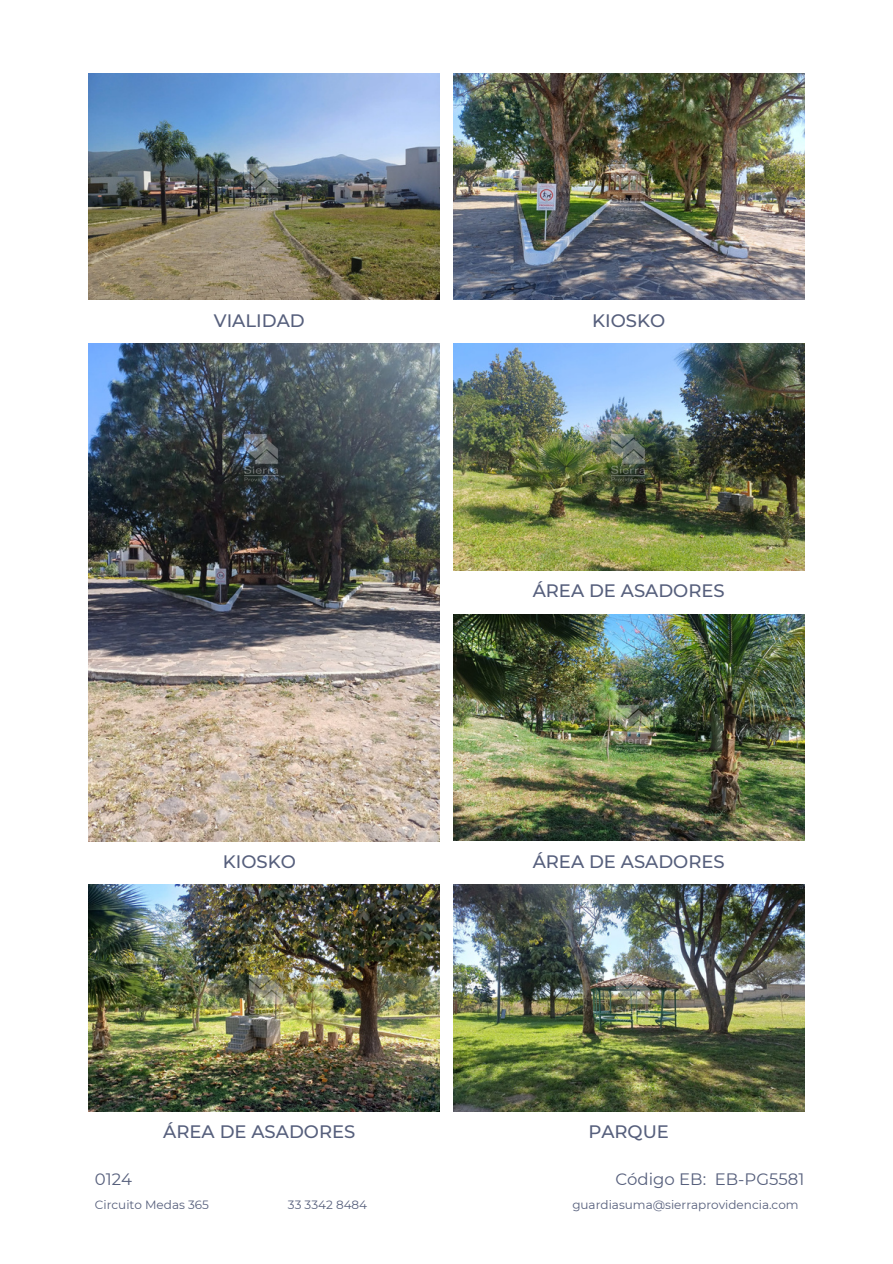
<style>
.page{position:relative;width:893px;height:1264px;background:#fff}
.page>*{position:absolute;margin:0;border:0;box-sizing:border-box;transform-origin:0 0}
.t1{font:500 18px "Montserrat";color:#565f7c}
.t2{font:16.5px "Montserrat";color:#565f7c}
.t3{font:12px "Montserrat";color:#565f7c}
</style>
<div class="page">
<img style="left:453px;top:73px;width:351px;height:227px">
<img style="left:89px;top:73px;width:351px;height:227px">
<img style="left:453px;top:344px;width:351px;height:226px">
<img style="left:89px;top:344px;width:351px;height:497px">
<img style="left:453px;top:614px;width:351px;height:226px">
<img style="left:453px;top:884px;width:351px;height:227px">
<img style="left:89px;top:884px;width:351px;height:227px">
<img style="left:237px;top:428px;width:44px;height:58px">
<img style="left:237px;top:158px;width:44px;height:57px">
<img style="left:242px;top:969px;width:44px;height:57px">
<img style="left:604px;top:428px;width:44px;height:58px">
<img style="left:604px;top:158px;width:44px;height:57px">
<img style="left:609px;top:969px;width:44px;height:57px">
<img style="left:609px;top:699px;width:44px;height:57px">
<p class="t1" style="left:214px;top:309px;width:92px">VIALIDAD</p>
<p class="t1" style="left:592px;top:309px;width:74px">KIOSKO</p>
<p class="t1" style="left:532px;top:579px;width:193px">ÁREA DE ASADORES</p>
<p class="t1" style="left:223px;top:850px;width:74px">KIOSKO</p>
<p class="t1" style="left:532px;top:850px;width:193px">ÁREA DE ASADORES</p>
<p class="t1" style="left:163px;top:1120px;width:193px">ÁREA DE ASADORES</p>
<p class="t1" style="left:588px;top:1120px;width:82px">PARQUE</p>
<p class="t2" style="left:95px;top:1169px;width:39px">0124</p>
<p class="t2" style="left:615px;top:1169px;width:190px">Código EB: EB-PG5581</p>
<p class="t3" style="left:95px;top:1197px;width:116px">Circuito Medas 365</p>
<p class="t3" style="left:288px;top:1197px;width:81px">33 3342 8484</p>
<p class="t3" style="left:572px;top:1197px;width:228px">guardiasuma@sierraprovidencia.com</p>
</div>
